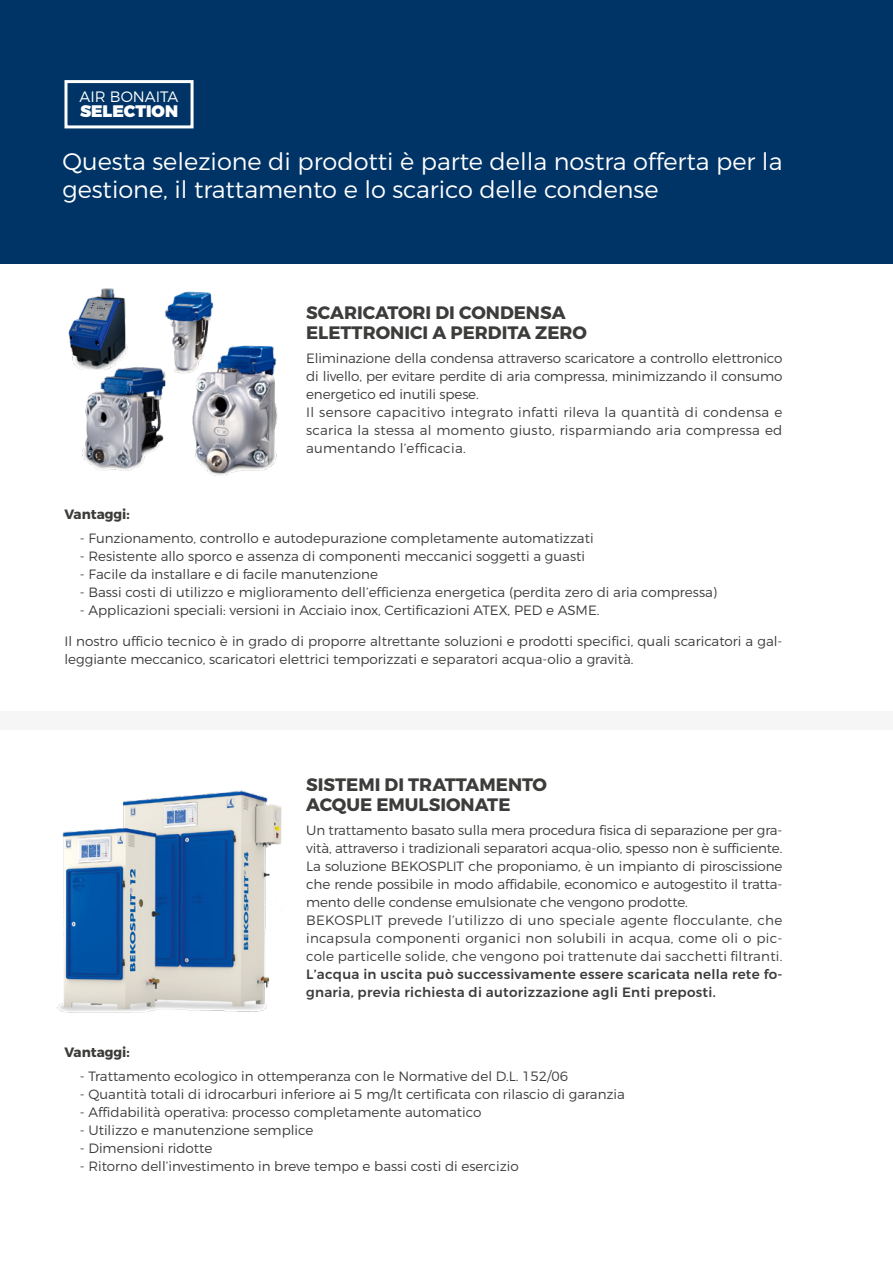
<style>
.page{position:relative;width:893px;height:1263px;background:#fff}
.page>*{position:absolute;margin:0;border:0;box-sizing:border-box;transform-origin:0 0}
.t1{font:300 24px/28.8px "Montserrat";color:#fff}
.t2{font:700 18px/19.5px "Montserrat";color:#3c3c3b}
.t3{font:900 16.65px "Montserrat";color:#fff}
.t4{font:300 15.15px "Montserrat";color:#fff}
.t5{font:300 13.5px/18px "Montserrat";color:#3c3c3b}
.t6{font:500 13.5px/18px "Montserrat";letter-spacing:.02em;color:#3c3c3b}
.t7{font:700 13.5px "Montserrat";color:#3c3c3b}
</style>
<div class="page">
<div style="left:0;top:0;width:893px;height:264px;background:#003466"></div>
<div style="left:0;top:712px;width:893px;height:18px;background:#f6f6f6"></div>
<img style="left:57px;top:790px;width:225px;height:223px">
<div style="left:64px;top:80px;width:130px;height:48px;border:3px solid #fff"></div>
<img style="left:82px;top:367px;width:84px;height:104px">
<img style="left:192px;top:345px;width:86px;height:131px">
<img style="left:68px;top:288px;width:69px;height:82px">
<img style="left:164px;top:291px;width:50px;height:82px">
<p class="t4" style="left:80px;top:87px;width:100px">AIR BONAITA</p>
<p class="t3" style="left:80px;top:101px;width:100px">SELECTION</p>
<h1 class="t1" style="left:62px;top:146px;width:722px">Questa selezione di prodotti è parte della nostra offerta per la gestione, il trattamento e lo scarico delle condense</h1>
<h2 class="t2" style="left:306px;top:304px;width:282px">SCARICATORI DI CONDENSA<br>ELETTRONICI A PERDITA ZERO</h2>
<p class="t5" style="left:306px;top:349px;width:478px">Eliminazione della condensa attraverso scaricatore a controllo elettronico di livello, per evitare perdite di aria compressa, minimizzando il consumo energetico ed inutili spese.<br>Il sensore capacitivo integrato infatti rileva la quantità di condensa e scarica la stessa al momento giusto, risparmiando aria compressa ed aumentando l’efficacia.</p>
<p class="t7" style="left:64px;top:506px;width:67px">Vantaggi:</p>
<p class="t5" style="left:80px;top:529px;width:515px">- Funzionamento, controllo e autodepurazione completamente automatizzati</p>
<p class="t5" style="left:80px;top:547px;width:507px">- Resistente allo sporco e assenza di componenti meccanici soggetti a guasti</p>
<p class="t5" style="left:80px;top:565px;width:300px">- Facile da installare e di facile manutenzione</p>
<p class="t5" style="left:80px;top:583px;width:639px">- Bassi costi di utilizzo e miglioramento dell’efficienza energetica (perdita zero di aria compressa)</p>
<p class="t5" style="left:80px;top:601px;width:521px">- Applicazioni speciali: versioni in Acciaio inox, Certificazioni ATEX, PED e ASME.</p>
<p class="t5" style="left:64px;top:632px;width:719px">Il nostro ufficio tecnico è in grado di proporre altrettante soluzioni e prodotti specifici, quali scaricatori a gal&shy;leggiante meccanico, scaricatori elettrici temporizzati e separatori acqua-olio a gravità.</p>
<h2 class="t2" style="left:306px;top:775px;width:242px">SISTEMI DI TRATTAMENTO<br>ACQUE EMULSIONATE</h2>
<p class="t5" style="left:306px;top:821px;width:478px">Un trattamento basato sulla mera procedura fisica di separazione per gra&shy;vità, attraverso i tradizionali separatori acqua-olio, spesso non è sufficiente.<br>La soluzione BEKOSPLIT che proponiamo, è un impianto di piroscissione che rende possibile in modo affidabile, economico e autogestito il tratta&shy;mento delle condense emulsionate che vengono prodotte.<br>BEKOSPLIT prevede l’utilizzo di uno speciale agente flocculante, che incapsula componenti organici non solubili in acqua, come oli o pic&shy;cole particelle solide, che vengono poi trattenute dai sacchetti filtranti.</p>
<p class="t6" style="left:306px;top:965px;width:478px">L’acqua in uscita può successivamente essere scaricata nella rete fo&shy;gnaria, previa richiesta di autorizzazione agli Enti preposti.</p>
<p class="t7" style="left:64px;top:1044px;width:67px">Vantaggi:</p>
<p class="t5" style="left:80px;top:1067px;width:490px">- Trattamento ecologico in ottemperanza con le Normative del D.L. 152/06</p>
<p class="t5" style="left:80px;top:1085px;width:547px">- Quantità totali di idrocarburi inferiore ai 5 mg/lt certificata con rilascio di garanzia</p>
<p class="t5" style="left:80px;top:1103px;width:403px">- Affidabilità operativa: processo completamente automatico</p>
<p class="t5" style="left:80px;top:1121px;width:235px">- Utilizzo e manutenzione semplice</p>
<p class="t5" style="left:80px;top:1139px;width:134px">- Dimensioni ridotte</p>
<p class="t5" style="left:80px;top:1157px;width:440px">- Ritorno dell’investimento in breve tempo e bassi costi di esercizio</p>
</div>
